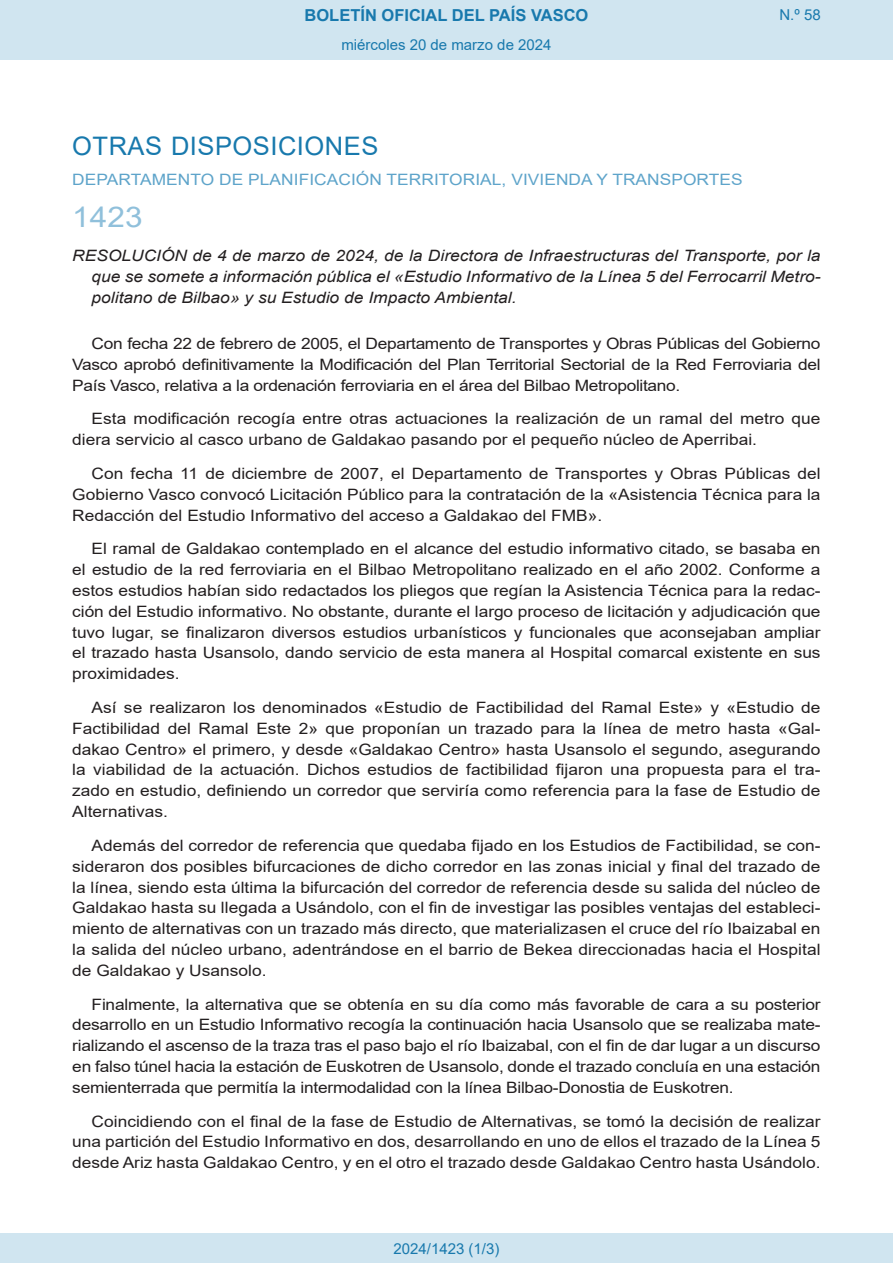
<style>
.page{position:relative;width:893px;height:1263px;background:#fff}
.page>*{position:absolute;margin:0;border:0;box-sizing:border-box;transform-origin:0 0}
.BOPVOrden{font:28.5px "Arial";color:#90c0db;scale:1.11 1}
.BOPVSeccion{font:25.5px "Arial";letter-spacing:.02em;color:#1879ad}
.t1{font:700 16.5px "Arial";color:#1879ad}
.BOPVDetalle{font:15.6px/20.9px "Arial";color:#231f20;text-align:justify;scale:1.11 1}
.BOPVTitulo{font:italic 15.6px/20.9px "Arial";color:#231f20;text-align:justify;scale:1.11 1}
.BOPVOrganismo{font:15.6px "Arial";letter-spacing:.005em;color:#5ea4ca;scale:1.11 1}
.Paginacion_Centro{font:15px "Arial";color:#1879ad}
</style>
<div class="page">
<div style="left:0;top:0;width:893px;height:60px;background:#d0e5f0"></div>
<div style="left:0;top:1233px;width:893px;height:30px;background:#d0e5f0"></div>
<p class="t1" style="left:305px;top:3px;width:285px">BOLETÍN OFICIAL DEL PAÍS VASCO</p>
<p class="Paginacion_Centro" style="left:341px;top:35px;width:212px">miércoles 20 de marzo de 2024</p>
<p class="Paginacion_Centro" style="left:779px;top:5px;width:43px">N.º 58</p>
<p class="BOPVSeccion" style="left:72px;top:128px;width:308px">OTRAS DISPOSICIONES</p>
<p class="BOPVOrganismo" style="left:72px;top:168px;width:605px">DEPARTAMENTO DE PLANIFICACIÓN TERRITORIAL, VIVIENDA Y TRANSPORTES</p>
<p class="BOPVOrden" style="left:72px;top:198px;width:65px">1423</p>
<p class="BOPVTitulo" style="left:92px;top:245px;width:658px;text-indent:-19px">RESOLUCIÓN de 4 de marzo de 2024, de la Directora de Infraestructuras del Transporte, por la que se somete a información pública el «Estudio Informativo de la Línea 5 del Ferrocarril Metro&shy;politano de Bilbao» y su Estudio de Impacto Ambiental.</p>
<p class="BOPVDetalle" style="left:72px;top:333px;width:676px;text-indent:19px">Con fecha 22 de febrero de 2005, el Departamento de Transportes y Obras Públicas del Gobierno Vasco aprobó definitivamente la Modificación del Plan Territorial Sectorial de la Red Ferroviaria del País Vasco, relativa a la ordenación ferroviaria en el área del Bilbao Metropolitano.</p>
<p class="BOPVDetalle" style="left:72px;top:408px;width:676px;text-indent:19px">Esta modificación recogía entre otras actuaciones la realización de un ramal del metro que diera servicio al casco urbano de Galdakao pasando por el pequeño núcleo de Aperribai.</p>
<p class="BOPVDetalle" style="left:72px;top:463px;width:676px;text-indent:19px">Con fecha 11 de diciembre de 2007, el Departamento de Transportes y Obras Públicas del Gobierno Vasco convocó Licitación Público para la contratación de la «Asistencia Técnica para la Redacción del Estudio Informativo del acceso a Galdakao del FMB».</p>
<p class="BOPVDetalle" style="left:72px;top:538px;width:676px;text-indent:19px">El ramal de Galdakao contemplado en el alcance del estudio informativo citado, se basaba en el estudio de la red ferroviaria en el Bilbao Metropolitano realizado en el año 2002. Conforme a estos estudios habían sido redactados los pliegos que regían la Asistencia Técnica para la redac&shy;ción del Estudio informativo. No obstante, durante el largo proceso de licitación y adjudicación que tuvo lugar, se finalizaron diversos estudios urbanísticos y funcionales que aconsejaban ampliar el trazado hasta Usansolo, dando servicio de esta manera al Hospital comarcal existente en sus proximidades.</p>
<p class="BOPVDetalle" style="left:72px;top:697px;width:676px;text-indent:19px">Así se realizaron los denominados «Estudio de Factibilidad del Ramal Este» y «Estudio de Factibilidad del Ramal Este 2» que proponían un trazado para la línea de metro hasta «Gal&shy;dakao Centro» el primero, y desde «Galdakao Centro» hasta Usansolo el segundo, asegurando la viabilidad de la actuación. Dichos estudios de factibilidad fijaron una propuesta para el tra&shy;zado en estudio, definiendo un corredor que serviría como referencia para la fase de Estudio de Alternativas.</p>
<p class="BOPVDetalle" style="left:72px;top:835px;width:676px;text-indent:19px">Además del corredor de referencia que quedaba fijado en los Estudios de Factibilidad, se con&shy;sideraron dos posibles bifurcaciones de dicho corredor en las zonas inicial y final del trazado de la línea, siendo esta última la bifurcación del corredor de referencia desde su salida del núcleo de Galdakao hasta su llegada a Usándolo, con el fin de investigar las posibles ventajas del estableci&shy;miento de alternativas con un trazado más directo, que materializasen el cruce del río Ibaizabal en la salida del núcleo urbano, adentrándose en el barrio de Bekea direccionadas hacia el Hospital de Galdakao y Usansolo.</p>
<p class="BOPVDetalle" style="left:72px;top:993px;width:676px;text-indent:19px">Finalmente, la alternativa que se obtenía en su día como más favorable de cara a su posterior desarrollo en un Estudio Informativo recogía la continuación hacia Usansolo que se realizaba mate&shy;rializando el ascenso de la traza tras el paso bajo el río Ibaizabal, con el fin de dar lugar a un discurso en falso túnel hacia la estación de Euskotren de Usansolo, donde el trazado concluía en una estación semienterrada que permitía la intermodalidad con la línea Bilbao-Donostia de Euskotren.</p>
<p class="BOPVDetalle" style="left:72px;top:1110px;width:676px;text-indent:19px">Coincidiendo con el final de la fase de Estudio de Alternativas, se tomó la decisión de realizar una partición del Estudio Informativo en dos, desarrollando en uno de ellos el trazado de la Línea 5 desde Ariz hasta Galdakao Centro, y en el otro el trazado desde Galdakao Centro hasta Usándolo.</p>
<p class="Paginacion_Centro" style="left:393px;top:1238px;width:107px">2024/1423 (1/3)</p>
</div>
